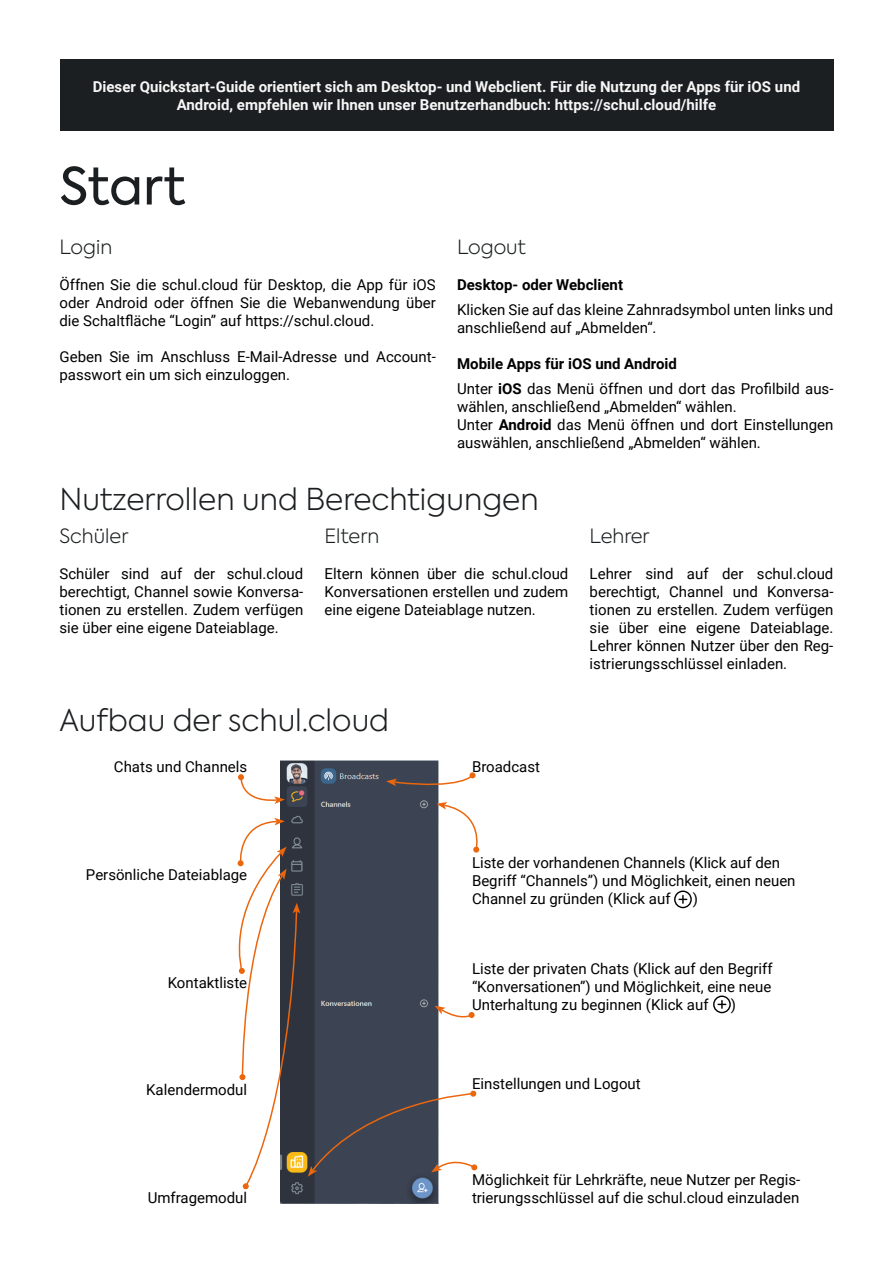
<style>
.page{position:relative;width:893px;height:1263px;background:#fff}
.page>*{position:absolute;margin:0;border:0;box-sizing:border-box;transform-origin:0 0}
.t1{font:51px "Axiforma";letter-spacing:-.005em;color:#1c1f21}
.t2{font:300 30px "Axiforma";color:#1c1f21}
.t3{font:300 19.5px "Axiforma";color:#1c1f21}
.t4{font:15px/18px "Roboto";color:#000}
.t5{font:700 15px/18px "Roboto";color:#f7f7f7;text-align:center}
.t6{font:700 15px "Roboto";color:#000}
.s1{font-weight:700}
</style>
<div class="page">
<img style="left:281px;top:760px;width:157px;height:443px">
<svg style="left:238px;top:774px;width:47px;height:30px"></svg>
<svg style="left:237px;top:818px;width:63px;height:371px"></svg>
<svg style="left:386px;top:772px;width:90px;height:18px"></svg>
<svg style="left:436px;top:802px;width:44px;height:51px"></svg>
<svg style="left:435px;top:1006px;width:40px;height:15px"></svg>
<svg style="left:308px;top:1091px;width:169px;height:86px"></svg>
<div style="left:60px;top:60px;width:773px;height:71px;background:#1c1f21"></div>
<svg style="left:674px;top:890px;width:18px;height:18px"></svg>
<svg style="left:713px;top:995px;width:18px;height:18px"></svg>
<p class="t5" style="left:93px;top:77px;width:709px">Dieser Quickstart-Guide orientiert sich am Desktop- und Webclient. Für die Nutzung der Apps für iOS und<br>Android, empfehlen wir Ihnen unser Benutzerhandbuch: https://schul.cloud/hilfe</p>
<h1 class="t1" style="left:60px;top:153px;width:127px">Start</h1>
<h3 class="t3" style="left:60px;top:234px;width:54px">Login</h3>
<p class="t4" style="left:60px;top:275px;width:378px;text-align:justify">Öffnen Sie die schul.cloud für Desktop, die App für iOS oder Android oder öffnen Sie die Webanwendung über die Schaltfläche “Login” auf https://schul.cloud.</p>
<p class="t4" style="left:60px;top:347px;width:378px">Geben Sie im Anschluss E-Mail-Adresse und Account&shy;passwort ein um sich einzuloggen.</p>
<h3 class="t3" style="left:457px;top:234px;width:70px">Logout</h3>
<p class="t6" style="left:457px;top:274px;width:167px">Desktop- oder Webclient</p>
<p class="t4" style="left:457px;top:300px;width:378px">Klicken Sie auf das kleine Zahnradsymbol unten links und anschließend auf „Abmelden“.</p>
<p class="t4" style="left:457px;top:351px;width:378px;line-height:25.2px"><span class="s1">Mobile Apps für iOS und Android<br></span>Unter <span class="s1">iOS</span> das Menü öffnen und dort das Profilbild aus-</p>
<p class="t4" style="left:457px;top:398px;width:378px">wählen, anschließend „Abmelden“ wählen.<br>Unter <span class="s1">Android</span> das Menü öffnen und dort Einstellungen auswählen, anschließend „Abmelden“ wählen.</p>
<h2 class="t2" style="left:60px;top:480px;width:481px">Nutzerrollen und Berechtigungen</h2>
<h3 class="t3" style="left:60px;top:523px;width:70px">Schüler</h3>
<p class="t4" style="left:60px;top:564px;width:245px;text-align:justify">Schüler sind auf der schul.cloud berechtigt, Channel sowie Konversa&shy;tionen zu erstellen. Zudem verfügen sie über eine eigene Dateiablage.</p>
<h3 class="t3" style="left:325px;top:523px;width:56px">Eltern</h3>
<p class="t4" style="left:325px;top:564px;width:245px;text-align:justify">Eltern können über die schul.cloud Konversationen erstellen und zudem eine eigene Dateiablage nutzen.</p>
<h2 class="t2" style="left:60px;top:701px;width:331px">Aufbau der schul.cloud</h2>
<p class="t4" style="left:114px;top:757px;width:135px">Chats und Channels</p>
<p class="t4" style="left:472px;top:757px;width:70px">Broadcast</p>
<h3 class="t3" style="left:590px;top:523px;width:62px">Lehrer</h3>
<p class="t4" style="left:590px;top:564px;width:245px;text-align:justify">Lehrer sind auf der schul.cloud berechtigt, Channel und Konversa&shy;tionen zu erstellen. Zudem verfügen sie über eine eigene Dateiablage.<br>Lehrer können Nutzer über den Reg&shy;istrierungsschlüssel einladen.</p>
<p class="t4" style="left:86px;top:865px;width:163px">Persönliche Dateiablage</p>
<p class="t4" style="left:168px;top:973px;width:81px">Kontaktliste</p>
<p class="t4" style="left:146px;top:1080px;width:102px">Kalendermodul</p>
<p class="t4" style="left:148px;top:1188px;width:101px">Umfragemodul</p>
<p class="t4" style="left:472px;top:853px;width:325px">Liste der vorhandenen Channels (Klick auf den<br>Begriff “Channels”) und Möglichkeit, einen neuen<br>Channel zu gründen (Klick auf</p>
<p class="t4" style="left:693px;top:889px;width:7px">)</p>
<p class="t4" style="left:472px;top:959px;width:302px;text-align:justify">Liste der privaten Chats (Klick auf den Begriff “Konversationen”) und Möglichkeit, eine neue Unterhaltung zu beginnen (Klick auf</p>
<p class="t4" style="left:731px;top:995px;width:7px">)</p>
<p class="t4" style="left:472px;top:1074px;width:170px">Einstellungen und Logout</p>
<p class="t4" style="left:472px;top:1170px;width:330px">Möglichkeit für Lehrkräfte, neue Nutzer per Regis&shy;trierungsschlüssel auf die schul.cloud einzuladen</p>
</div>
